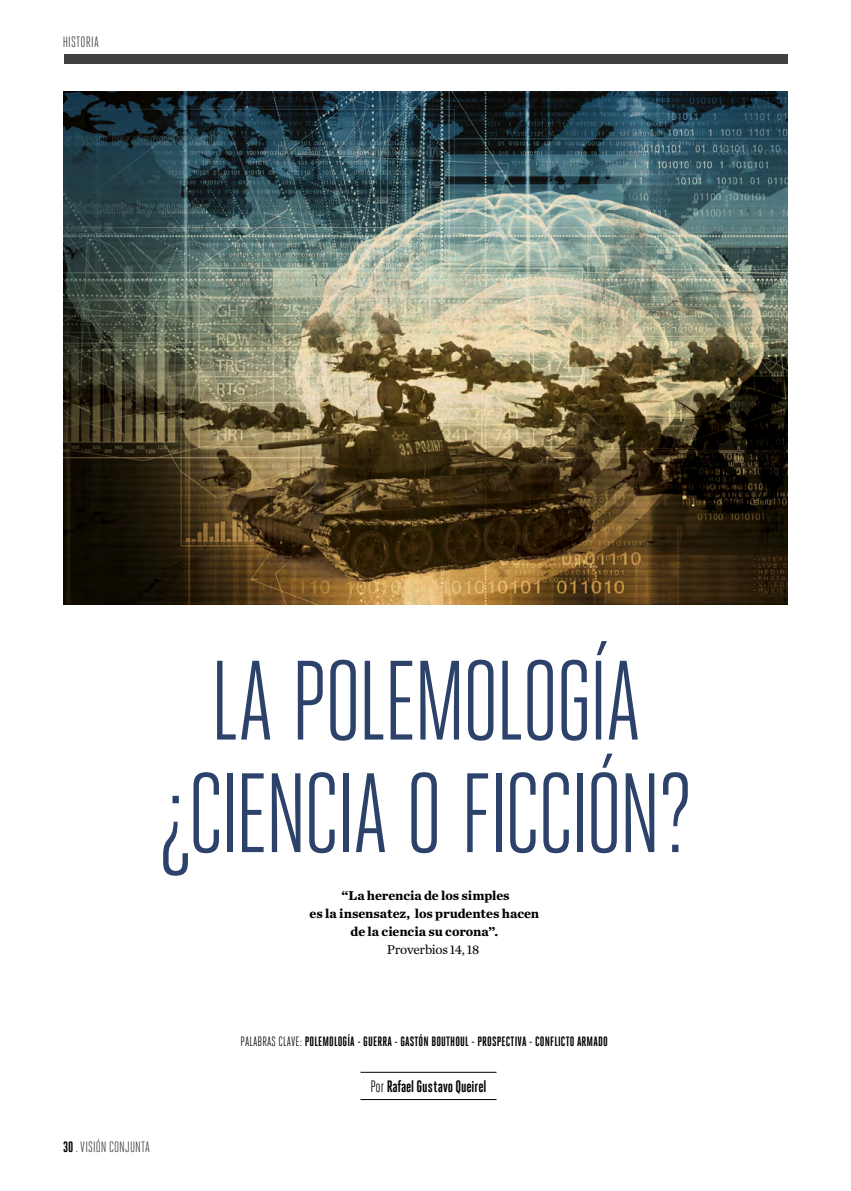
<style>
.page{position:relative;width:851px;height:1191px;background:#fff}
.page>*{position:absolute;margin:0;border:0;box-sizing:border-box;transform-origin:0 0}
.t1{font:112.5px/112.5px "Heroic Condensed";letter-spacing:-.03em;color:#2c426a}
.t2{font:700 16.5px "Heroic Condensed";letter-spacing:-.01em;color:#000}
.t3{font:15px "Heroic Condensed";letter-spacing:.005em;color:#414042}
.t4{font:700 13.5px/18px "Chronicle Text G1";letter-spacing:-.005em;color:#000;text-align:center}
.t5{font:700 13.5px "Heroic Condensed";letter-spacing:.01em;color:#000}
.t6{font:13.5px "Chronicle Text G1";letter-spacing:-.02em;color:#000}
.s1{font-weight:700;color:#000}
.s2{font-weight:400}
</style>
<div class="page">
<div style="left:64px;top:54px;width:723px;height:9px;background:#414042"></div>
<hr style="left:360px;top:1072px;width:136px;height:1px;background:#000">
<hr style="left:360px;top:1099px;width:136px;height:1px;background:#000">
<img style="left:64px;top:91px;width:723px;height:513px">
<p class="t3" style="left:63px;top:33px;width:33px">HISTORIA</p>
<h1 class="t1" style="left:157px;top:645px;width:479px;text-indent:53px">LA POLEMOLOGÍA ¿CIENCIA</h1>
<h1 class="t1" style="left:405px;top:757px;width:111px">O FICCIÓN</h1>
<p class="t4" style="left:309px;top:886px;width:231px">“La herencia de los simples<br>es la insensatez, los prudentes hacen de la ciencia su corona”.</p>
<p class="t6" style="left:386px;top:939px;width:94px">Proverbios 14, 18</p>
<h1 class="t1" style="left:656px;top:757px;width:39px">?</h1>
<p class="t3" style="left:63px;top:1139px;width:88px"><span class="s1">30</span> .VISIÓN CONJUNTA</p>
<p class="t5" style="left:240px;top:1034px;width:368px"><span class="s2">PALABRAS CLAVE:</span> POLEMOLOGÍA - GUERRA - GASTÓN BOUTHOUL - PROSPECTIVA - CONFLICTO ARMADO</p>
<p class="t2" style="left:370px;top:1076px;width:117px"><span class="s2">POR</span> RAFAEL GUSTAVO QUEIREL</p>
</div>
